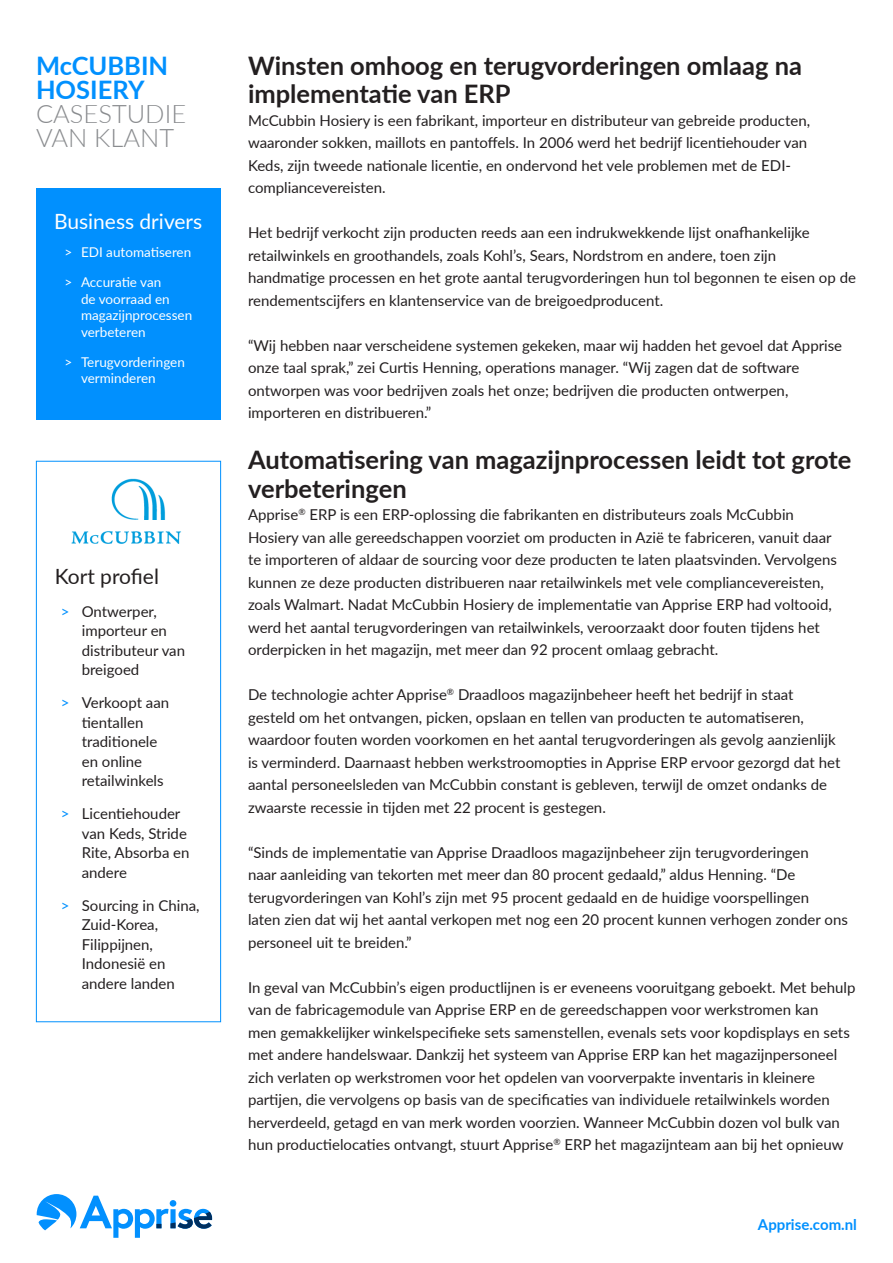
<style>
.page{position:relative;width:893px;height:1263px;background:#fff}
.page>*{position:absolute;margin:0;border:0;box-sizing:border-box;transform-origin:0 0}
.t1{font:700 25.5px/28.5px "Lato";color:#231f20}
.t2{font:300 25.5px/24px "Lato";color:#8a8c8f}
.t3{font:21px "Lato";color:#fff}
.arrow_bulltes{font:21px "Lato";color:#231f20}
.arrow_bulltes-2{font:15px/22.5px "Lato";color:#231f20}
.t4{font:700 15px "Lato";color:#0190fe}
.arrow_bulltes_purple{font:13.5px/16.5px "Lato";color:#fff}
.s1{font-weight:700;color:#0190fe}
.s2{color:#0190fe}
</style>
<div class="page">
<img style="left:71px;top:478px;width:110px;height:66px">
<div style="left:36px;top:188px;width:185px;height:231px;background:#0190fe"></div>
<div style="left:36px;top:461px;width:185px;height:561px;border:1px solid #0190fe"></div>
<svg style="left:37px;top:1194px;width:175px;height:44px"></svg>
<p class="t2" style="left:36px;top:52px;width:152px"><span class="s1">McCUBBIN<br>HOSIERY<br></span>CASESTUDIE<br>VAN KLANT</p>
<p class="t3" style="left:54px;top:206px;width:150px">Business drivers</p>
<p class="arrow_bulltes_purple" style="left:64px;top:244px;width:128px">&gt; EDI automatiseren</p>
<p class="arrow_bulltes_purple" style="left:81px;top:274px;width:113px;text-indent:-16px">&gt; Accuratie van<br>de voorraad en magazijnprocessen verbeteren</p>
<p class="arrow_bulltes_purple" style="left:81px;top:353px;width:105px;text-indent:-16px">&gt; Terugvorderingen verminderen</p>
<p class="arrow_bulltes" style="left:55px;top:561px;width:106px">Kort profiel</p>
<p class="arrow_bulltes-2" style="left:82px;top:601px;width:105px;line-height:19.5px;text-indent:-21px"><span class="s2">&gt;</span> Ontwerper, importeur en distributeur van breigoed</p>
<p class="arrow_bulltes-2" style="left:82px;top:692px;width:89px;line-height:19.5px;text-indent:-21px"><span class="s2">&gt;</span> Verkoopt aan tientallen traditionele en online retailwinkels</p>
<p class="arrow_bulltes-2" style="left:82px;top:803px;width:109px;line-height:19.5px;text-indent:-21px"><span class="s2">&gt;</span> Licentiehouder van Keds, Stride<br>Rite, Absorba en andere</p>
<p class="arrow_bulltes-2" style="left:82px;top:895px;width:119px;line-height:19.5px;text-indent:-21px"><span class="s2">&gt;</span> Sourcing in China,<br>Zuid-Korea,<br>Filippijnen,<br>Indonesië en andere landen</p>
<p class="t1" style="left:248px;top:50px;width:556px">Winsten omhoog en terugvorderingen omlaag na implementatie van ERP</p>
<p class="arrow_bulltes-2" style="left:248px;top:108px;width:564px">McCubbin Hosiery is een fabrikant, importeur en distributeur van gebreide producten, waaronder sokken, maillots en pantoffels. In 2006 werd het bedrijf licentiehouder van Keds, zijn tweede nationale licentie, en ondervond het vele problemen met de EDI&shy;compliancevereisten.</p>
<p class="arrow_bulltes-2" style="left:248px;top:221px;width:609px">Het bedrijf verkocht zijn producten reeds aan een indrukwekkende lijst onafhankelijke retailwinkels en groothandels, zoals Kohl’s, Sears, Nordstrom en andere, toen zijn handmatige processen en het grote aantal terugvorderingen hun tol begonnen te eisen op de rendementscijfers en klantenservice van de breigoedproducent.</p>
<p class="arrow_bulltes-2" style="left:248px;top:333px;width:596px">“Wij hebben naar verscheidene systemen gekeken, maar wij hadden het gevoel dat Apprise onze taal sprak,” zei Curtis Henning, operations manager. “Wij zagen dat de software ontworpen was voor bedrijven zoals het onze; bedrijven die producten ontwerpen, importeren en distribueren.”</p>
<p class="t1" style="left:248px;top:444px;width:605px">Automatisering van magazijnprocessen leidt tot grote verbeteringen</p>
<p class="arrow_bulltes-2" style="left:248px;top:503px;width:590px">Apprise<sup>®</sup> ERP is een ERP-oplossing die fabrikanten en distributeurs zoals McCubbin Hosiery van alle gereedschappen voorziet om producten in Azië te fabriceren, vanuit daar te importeren of aldaar de sourcing voor deze producten te laten plaatsvinden. Vervolgens kunnen ze deze producten distribueren naar retailwinkels met vele compliancevereisten, zoals Walmart. Nadat McCubbin Hosiery de implementatie van Apprise ERP had voltooid, werd het aantal terugvorderingen van retailwinkels, veroorzaakt door fouten tijdens het orderpicken in het magazijn, met meer dan 92 procent omlaag gebracht.</p>
<p class="arrow_bulltes-2" style="left:248px;top:683px;width:594px">De technologie achter Apprise<sup>®</sup> Draadloos magazijnbeheer heeft het bedrijf in staat gesteld om het ontvangen, picken, opslaan en tellen van producten te automatiseren, waardoor fouten worden voorkomen en het aantal terugvorderingen als gevolg aanzienlijk is verminderd. Daarnaast hebben werkstroomopties in Apprise ERP ervoor gezorgd dat het aantal personeelsleden van McCubbin constant is gebleven, terwijl de omzet ondanks de zwaarste recessie in tijden met 22 procent is gestegen.</p>
<p class="arrow_bulltes-2" style="left:248px;top:840px;width:601px">“Sinds de implementatie van Apprise Draadloos magazijnbeheer zijn terugvorderingen<br>naar aanleiding van tekorten met meer dan 80 procent gedaald,” aldus Henning. “De terugvorderingen van Kohl’s zijn met 95 procent gedaald en de huidige voorspellingen<br>laten zien dat wij het aantal verkopen met nog een 20 procent kunnen verhogen zonder ons personeel uit te breiden.”</p>
<p class="arrow_bulltes-2" style="left:248px;top:975px;width:609px">In geval van McCubbin’s eigen productlijnen is er eveneens vooruitgang geboekt. Met behulp van de fabricagemodule van Apprise ERP en de gereedschappen voor werkstromen kan<br>men gemakkelijker winkelspecifieke sets samenstellen, evenals sets voor kopdisplays en sets met andere handelswaar. Dankzij het systeem van Apprise ERP kan het magazijnpersoneel zich verlaten op werkstromen voor het opdelen van voorverpakte inventaris in kleinere partijen, die vervolgens op basis van de specificaties van individuele retailwinkels worden herverdeeld, getagd en van merk worden voorzien. Wanneer McCubbin dozen vol bulk van hun productielocaties ontvangt, stuurt Apprise<sup>®</sup> ERP het magazijnteam aan bij het opnieuw</p>
<p class="t4" style="left:758px;top:1213px;width:100px">Apprise.com.nl</p>
</div>
